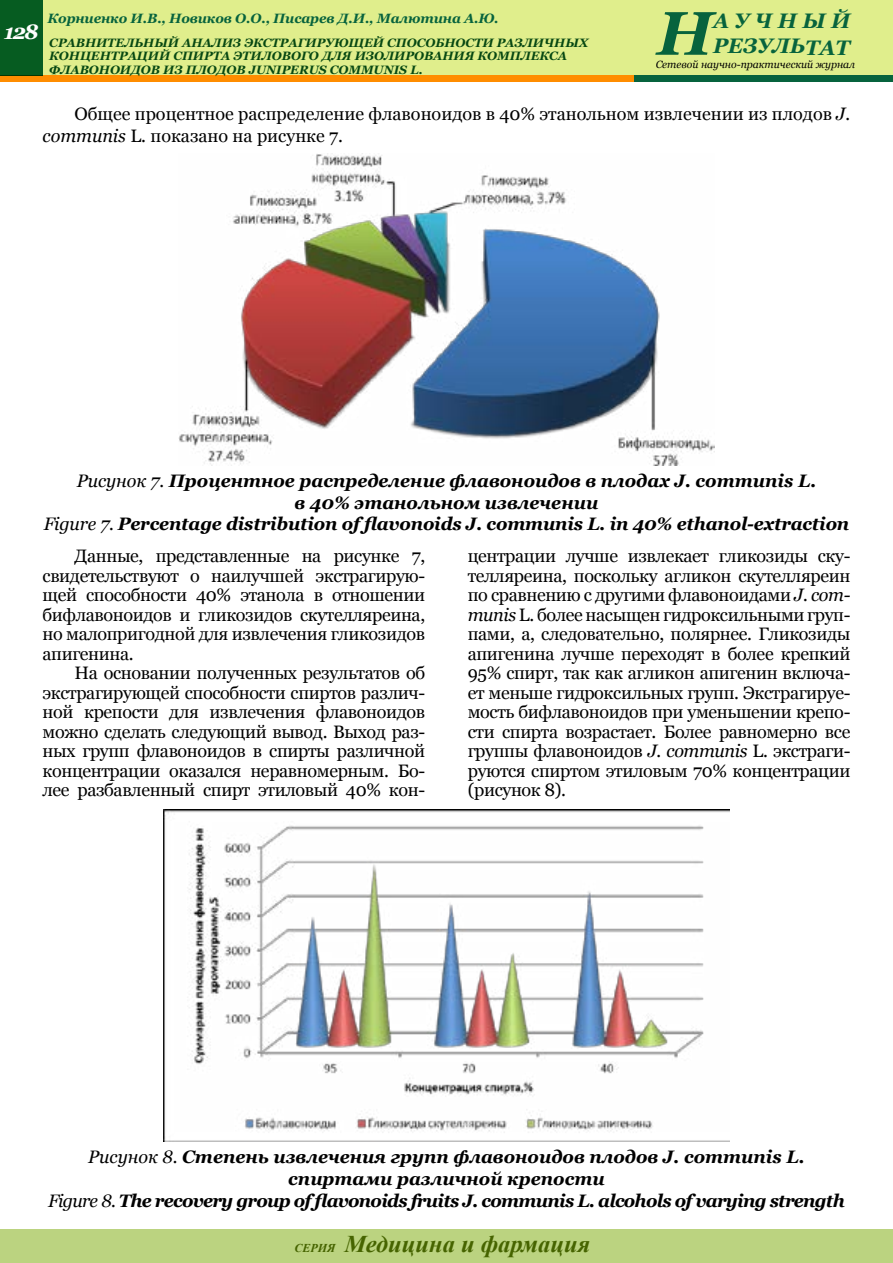
<style>
.page{position:relative;width:893px;height:1263px;background:#fff}
.page>*{position:absolute;margin:0;border:0;box-sizing:border-box;transform-origin:0 0}
.t1{font:italic 700 61.5px "Georgia";color:#07633d}
.t2{font:italic 700 24px "Times New Roman";color:#466400}
.t3{font:italic 700 21px/25.2px "Georgia";color:#07633d}
.t4{font:18px/19.5px "Georgia";letter-spacing:-.02em;color:#000;text-align:justify}
.t5{font:italic 700 18px/21.6px "Georgia";letter-spacing:-.04em;color:#000;text-align:center}
.t6{font:italic 700 18px/21.6px "Georgia";letter-spacing:-.01em;color:#000;text-align:center}
.t7{font:18px/21.6px "Georgia";color:#000}
.t8{font:italic 700 13.5px "Georgia";letter-spacing:-.01em;color:#07633d}
.t9{font:italic 700 12.15px/13.5px "Georgia";color:#074812}
.t10{font:italic 10.5px "Georgia";color:#000}
.s1{font-style:italic}
.s2{font-weight:400}
.s3{font-size:12px}
</style>
<div class="page">
<div style="left:0;top:1229px;width:893px;height:34px;background:#bbd380"></div>
<div style="left:0;top:0;width:893px;height:81px;background:#e0ee8c"></div>
<div style="left:0;top:75px;width:655px;height:7px;background:#ff8d00"></div>
<div style="left:0;top:0;width:43px;height:75px;background:#065c21"></div>
<div style="left:634px;top:75px;width:259px;height:7px;background:#07633d"></div>
<img style="left:179px;top:154px;width:535px;height:312px">
<img style="left:163px;top:809px;width:567px;height:333px">
<p class="t8" style="left:48px;top:10px;width:453px">Корниенко И.В., Новиков О.О., Писарев Д.И., Малютина А.Ю.</p>
<p class="t9" style="left:49px;top:36px;width:541px;text-indent:-45px"><sup>128</sup> СРАВНИТЕЛЬНЫЙ АНАЛИЗ ЭКСТРАГИРУЮЩЕЙ СПОСОБНОСТИ РАЗЛИЧНЫХ<br>КОНЦЕНТРАЦИЙ СПИРТА ЭТИЛОВОГО ДЛЯ ИЗОЛИРОВАНИЯ КОМПЛЕКСА<br>ФЛАВОНОИДОВ ИЗ ПЛОДОВ JUNIPERUS COMMUNIS L.</p>
<p class="t3" style="left:713px;top:8px;width:139px">АУЧНЫЙ<br>РЕЗУЛЬТАТ</p>
<h1 class="t1" style="left:657px;top:-2px;width:58px">Н</h1>
<p class="t10" style="left:655px;top:58px;width:201px">Сетевой научно-практический журнал</p>
<p class="t7" style="left:43px;top:103px;width:809px;text-indent:32px">Общее процентное распределение флавоноидов в 40% этанольном извлечении из плодов <span class="s1">J. communis</span> L. показано на рисунке 7.</p>
<p class="t6" style="left:44px;top:470px;width:807px"><span class="s2">Рисунок 7.</span> Процентное распределение флавоноидов в плодах J. communis L.<br>в 40% этанольном извлечении<br><span class="s2">Figure 7.</span> Percentage distribution of flavonoids J. communis L. in 40% ethanol-extraction</p>
<p class="t4" style="left:43px;top:546px;width:384px;text-indent:32px">Данные, представленные на рисунке 7, свидетельствуют о наилучшей экстрагирую&shy;щей способности 40% этанола в отношении бифлавоноидов и гликозидов скутелляреина, но малопригодной для извлечения гликозидов апигенина.</p>
<p class="t4" style="left:43px;top:663px;width:384px;text-indent:32px">На основании полученных результатов об экстрагирующей способности спиртов различ&shy;ной крепости для извлечения флавоноидов можно сделать следующий вывод. Выход раз&shy;ных групп флавоноидов в спирты различной концентрации оказался неравномерным. Бо&shy;лее разбавленный спирт этиловый 40% кон-</p>
<p class="t4" style="left:468px;top:546px;width:384px">центрации лучше извлекает гликозиды ску&shy;телляреина, поскольку агликон скутелляреин по сравнению с другими флавоноидами <span class="s1">J. com&shy;munis</span> L. более насыщен гидроксильными груп&shy;пами, а, следовательно, полярнее. Гликозиды апигенина лучше переходят в более крепкий 95% спирт, так как агликон апигенин включа&shy;ет меньше гидроксильных групп. Экстрагируе&shy;мость бифлавоноидов при уменьшении крепо&shy;сти спирта возрастает. Более равномерно все группы флавоноидов <span class="s1">J. communis</span> L. экстраги&shy;руются спиртом этиловым 70% концентрации (рисунок 8).</p>
<p class="t5" style="left:48px;top:1146px;width:798px"><span class="s2">Рисунок 8.</span> Степень извлечения групп флавоноидов плодов J. communis L. спиртами различной крепости<br><span class="s2">Figure 8.</span> The recovery group of flavonoids fruits J. communis L. alcohols of varying strength</p>
<h2 class="t2" style="left:294px;top:1227px;width:297px"><span class="s3">СЕРИЯ</span> Медицина и фармация</h2>
</div>
